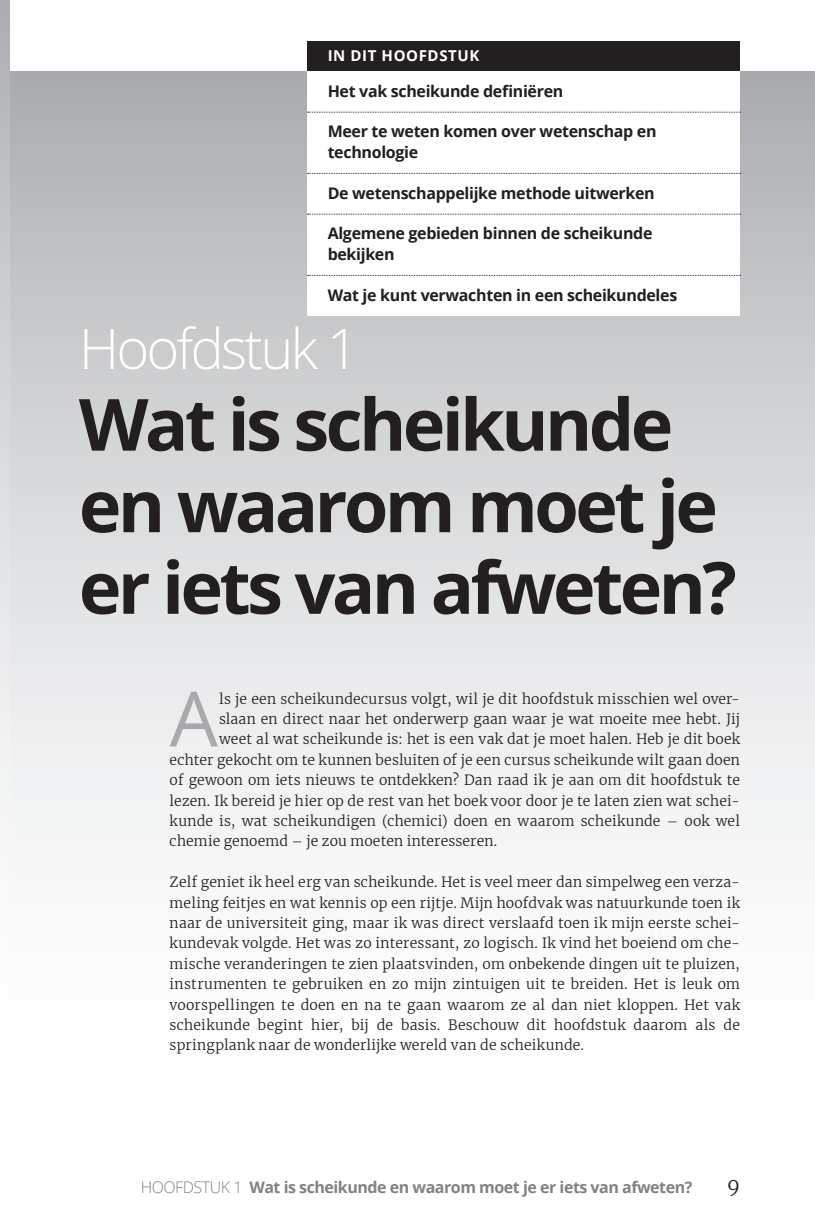
<style>
.page{position:relative;width:815px;height:1232px;background:#fff}
.page>*{position:absolute;margin:0;border:0;box-sizing:border-box;transform-origin:0 0}
.t1{font:76.2px "Open Sans";color:#a8a9ad}
.t2{font:700 72px/81.6px "Open Sans";letter-spacing:-.05em;color:#231f20}
.t3{font:300 56px "Open Sans";letter-spacing:-.05em;color:#fff}
.t4{font:300 20px "Merriweather";color:#231f20}
.t5{font:700 16px/20.4px "Open Sans";letter-spacing:-.02em;color:#231f20}
.t6{font:700 16px "Open Sans";letter-spacing:-.03em;color:#808285}
.t7{font:300 16px "Open Sans";color:#808285}
.t8{font:700 15px "Open Sans";letter-spacing:.04em;color:#fff}
.t9{font:300 14px/20.4px "Merriweather";letter-spacing:.01em;color:#231f20;text-align:justify}
.s1{font-weight:300}
</style>
<div class="page">
<div style="left:10px;top:71px;width:804px;height:1061px;background:linear-gradient(to bottom,#b2b4b7,#fff)"></div>
<div style="left:307px;top:41px;width:432px;height:30px;background:#231f20"></div>
<svg style="left:0;top:0;width:10px;height:808px"></svg>
<div style="left:307px;top:71px;width:432px;height:245px;background:#fff"></div>
<svg style="left:307px;top:112px;width:433px;height:1px"></svg>
<svg style="left:307px;top:173px;width:433px;height:1px"></svg>
<svg style="left:307px;top:214px;width:433px;height:1px"></svg>
<svg style="left:307px;top:275px;width:433px;height:1px"></svg>
<p class="t8" style="left:327px;top:45px;width:153px">IN DIT HOOFDSTUK</p>
<p class="t5" style="left:327px;top:80px;width:237px">Het vak scheikunde definiëren</p>
<p class="t5" style="left:327px;top:121px;width:330px">Meer te weten komen over wetenschap en technologie</p>
<p class="t5" style="left:327px;top:182px;width:328px">De wetenschappelijke methode uitwerken</p>
<p class="t5" style="left:327px;top:223px;width:326px">Algemene gebieden binnen de scheikunde bekijken</p>
<p class="t5" style="left:327px;top:284px;width:351px">Wat je kunt verwachten in een scheikundeles</p>
<h3 class="t3" style="left:79px;top:310px;width:281px">Hoofdstuk 1</h3>
<h2 class="t2" style="left:79px;top:382px;width:659px">Wat is scheikunde en waarom moet je er iets van afweten?</h2>
<h1 class="t1" style="left:170px;top:666px;width:50px">A</h1>
<p class="t9" style="left:219px;top:688px;width:522px">ls je een scheikundecursus volgt, wil je dit hoofdstuk misschien wel over-</p>
<p class="t9" style="left:219px;top:708px;width:522px">slaan en direct naar het onderwerp gaan waar je wat moeite mee hebt. Jij</p>
<p class="t9" style="left:219px;top:729px;width:522px">weet al wat scheikunde is: het is een vak dat je moet halen. Heb je dit boek</p>
<p class="t9" style="left:169px;top:749px;width:571px">echter gekocht om te kunnen besluiten of je een cursus scheikunde wilt gaan doen</p>
<p class="t9" style="left:169px;top:770px;width:571px">of gewoon om iets nieuws te ontdekken? Dan raad ik je aan om dit hoofdstuk te</p>
<p class="t9" style="left:169px;top:790px;width:571px">lezen. Ik bereid je hier op de rest van het boek voor door je te laten zien wat schei-</p>
<p class="t9" style="left:169px;top:810px;width:571px">kunde is, wat scheikundigen (chemici) doen en waarom scheikunde – ook wel</p>
<p class="t9" style="left:169px;top:831px;width:329px">chemie genoemd – je zou moeten interesseren.</p>
<p class="t9" style="left:169px;top:872px;width:571px">Zelf geniet ik heel erg van scheikunde. Het is veel meer dan simpelweg een verza&shy;meling feitjes en wat kennis op een rijtje. Mijn hoofdvak was natuurkunde toen ik naar de universiteit ging, maar ik was direct verslaafd toen ik mijn eerste schei&shy;kundevak volgde. Het was zo interessant, zo logisch. Ik vind het boeiend om che&shy;mische veranderingen te zien plaatsvinden, om onbekende dingen uit te pluizen, instrumenten te gebruiken en zo mijn zintuigen uit te breiden. Het is leuk om voorspellingen te doen en na te gaan waarom ze al dan niet kloppen. Het vak scheikunde begint hier, bij de basis. Beschouw dit hoofdstuk daarom als de springplank naar de wonderlijke wereld van de scheikunde.</p>
<p class="t7" style="left:141px;top:1176px;width:22px">Hoofdstuk</p>
<p class="t6" style="left:233px;top:1176px;width:460px"><span class="s1">1</span> Wat is scheikunde en waarom moet je er iets van afweten?</p>
<h3 class="t4" style="left:726px;top:1172px;width:15px">9</h3>
</div>
